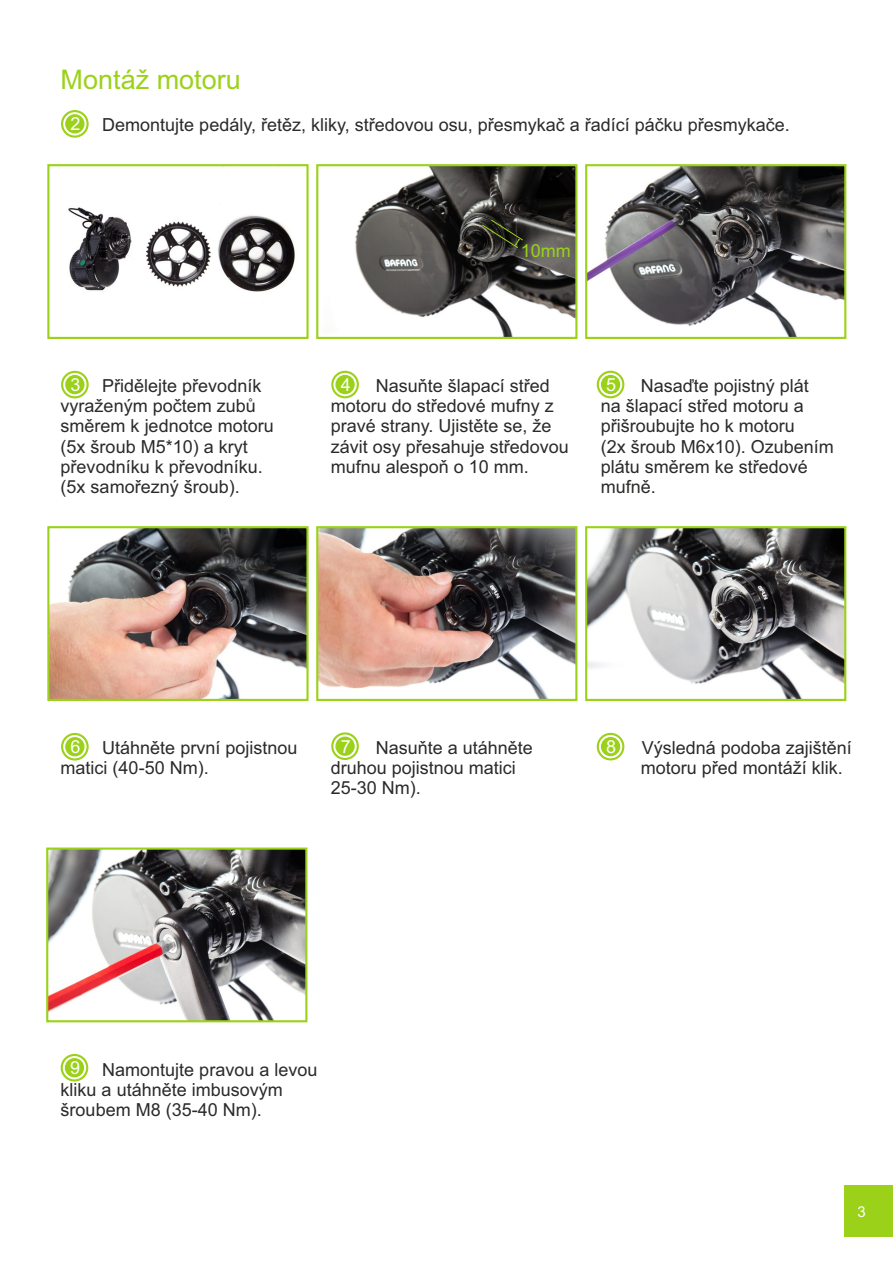
<style>
.page{position:relative;width:893px;height:1263px;background:#fff}
.page>*{position:absolute;margin:0;border:0;box-sizing:border-box;transform-origin:0 0}
.t1{font:27px "Arial";color:#9bd219}
.t2{font:18px/20.1px "Arial";color:#2b2a29}
.t3{font:18px "Arial";color:#fefefe}
.t4{font:18px "Arial";color:#9bd219}
.t5{font:15px "Arial";color:#fefefe}
</style>
<div class="page">
<img style="left:49px;top:850px;width:255px;height:169px">
<img style="left:588px;top:529px;width:255px;height:169px">
<img style="left:319px;top:529px;width:255px;height:169px">
<img style="left:50px;top:529px;width:256px;height:169px">
<img style="left:588px;top:167px;width:255px;height:169px">
<img style="left:355px;top:167px;width:219px;height:169px">
<img style="left:68px;top:207px;width:227px;height:85px">
<div style="left:47px;top:164px;width:262px;height:175px;border:2px solid #9bd219"></div>
<div style="left:316px;top:164px;width:261px;height:175px;border:2px solid #9bd219"></div>
<div style="left:585px;top:164px;width:261px;height:175px;border:2px solid #9bd219"></div>
<svg style="left:61px;top:110px;width:28px;height:28px"></svg>
<div style="left:65px;top:114px;width:19px;height:19px;background:#9bd219;border:1px solid #9bd219;border-radius:50%"></div>
<div style="left:845px;top:1186px;width:48px;height:51px;background:#9bd219"></div>
<svg style="left:481px;top:219px;width:43px;height:30px"></svg>
<svg style="left:61px;top:371px;width:28px;height:27px"></svg>
<div style="left:65px;top:375px;width:20px;height:19px;background:#9bd219;border:1px solid #9bd219;border-radius:50%"></div>
<svg style="left:331px;top:371px;width:28px;height:27px"></svg>
<div style="left:335px;top:375px;width:20px;height:19px;background:#9bd219;border:1px solid #9bd219;border-radius:50%"></div>
<svg style="left:597px;top:371px;width:27px;height:27px"></svg>
<div style="left:601px;top:375px;width:19px;height:19px;background:#9bd219;border:1px solid #9bd219;border-radius:50%"></div>
<svg style="left:61px;top:733px;width:28px;height:27px"></svg>
<div style="left:65px;top:737px;width:19px;height:19px;background:#9bd219;border:1px solid #9bd219;border-radius:50%"></div>
<svg style="left:331px;top:732px;width:28px;height:28px"></svg>
<div style="left:335px;top:736px;width:20px;height:20px;background:#9bd219;border:1px solid #9bd219;border-radius:50%"></div>
<svg style="left:597px;top:733px;width:27px;height:27px"></svg>
<div style="left:601px;top:737px;width:19px;height:19px;background:#9bd219;border:1px solid #9bd219;border-radius:50%"></div>
<svg style="left:61px;top:1054px;width:27px;height:27px"></svg>
<div style="left:65px;top:1058px;width:19px;height:19px;background:#9bd219;border:1px solid #9bd219;border-radius:50%"></div>
<div style="left:47px;top:526px;width:262px;height:175px;border:2px solid #9bd219"></div>
<div style="left:316px;top:526px;width:261px;height:175px;border:2px solid #9bd219"></div>
<div style="left:585px;top:526px;width:261px;height:175px;border:2px solid #9bd219"></div>
<div style="left:46px;top:847px;width:261px;height:175px;border:2px solid #9bd219"></div>
<h1 class="t1" style="left:61px;top:69px;width:182px">Montáž motoru</h1>
<p class="t2" style="left:102px;top:116px;width:689px">Demontujte pedály, řetěz, kliky, středovou osu, přesmykač a řadící páčku přesmykače.</p>
<p class="t3" style="left:71px;top:117px;width:12px">2</p>
<p class="t4" style="left:521px;top:244px;width:52px">10mm</p>
<p class="t3" style="left:71px;top:378px;width:12px">3</p>
<p class="t3" style="left:341px;top:378px;width:12px">4</p>
<p class="t3" style="left:606px;top:378px;width:12px">5</p>
<p class="t2" style="left:102px;top:377px;width:161px">Přidělejte převodník</p>
<p class="t2" style="left:376px;top:377px;width:176px">Nasuňte šlapací střed</p>
<p class="t2" style="left:641px;top:377px;width:170px">Nasaďte pojistný plát</p>
<p class="t2" style="left:61px;top:398px;width:197px">vyraženým počtem zubů</p>
<p class="t2" style="left:331px;top:398px;width:225px">motoru do středové mufny z</p>
<p class="t2" style="left:601px;top:398px;width:205px">na šlapací střed motoru a</p>
<p class="t2" style="left:61px;top:418px;width:215px">směrem k jednotce motoru</p>
<p class="t2" style="left:331px;top:418px;width:222px">pravé strany. Ujistěte se, že</p>
<p class="t2" style="left:601px;top:418px;width:196px">přišroubujte ho k motoru</p>
<p class="t2" style="left:61px;top:438px;width:189px">(5x šroub M5*10) a kryt</p>
<p class="t2" style="left:331px;top:438px;width:240px">závit osy přesahuje středovou</p>
<p class="t2" style="left:601px;top:438px;width:235px">(2x šroub M6x10). Ozubením</p>
<p class="t2" style="left:61px;top:458px;width:204px">převodníku k převodníku.</p>
<p class="t2" style="left:331px;top:458px;width:200px">mufnu alespoň o 10 mm.</p>
<p class="t2" style="left:601px;top:458px;width:209px">plátu směrem ke středové</p>
<p class="t2" style="left:61px;top:478px;width:181px">(5x samořezný šroub).</p>
<p class="t2" style="left:601px;top:478px;width:57px">mufně.</p>
<p class="t3" style="left:71px;top:740px;width:12px">6</p>
<p class="t3" style="left:341px;top:739px;width:12px">7</p>
<p class="t3" style="left:606px;top:740px;width:12px">8</p>
<p class="t2" style="left:102px;top:739px;width:197px">Utáhněte první pojistnou</p>
<p class="t2" style="left:376px;top:739px;width:159px">Nasuňte a utáhněte</p>
<p class="t2" style="left:642px;top:739px;width:212px">Výsledná podoba zajištění</p>
<p class="t2" style="left:61px;top:759px;width:150px">matici (40-50 Nm).</p>
<p class="t2" style="left:331px;top:759px;width:187px">druhou pojistnou matici</p>
<p class="t2" style="left:641px;top:759px;width:204px">motoru před montáží klik.</p>
<p class="t2" style="left:331px;top:780px;width:92px">25-30 Nm).</p>
<p class="t3" style="left:70px;top:1061px;width:12px">9</p>
<p class="t2" style="left:61px;top:1061px;width:258px;text-indent:42px">Namontujte pravou a levou kliku a utáhněte imbusovým šroubem M8 (35-40 Nm).</p>
<p class="t5" style="left:857px;top:1206px;width:10px">3</p>
</div>
